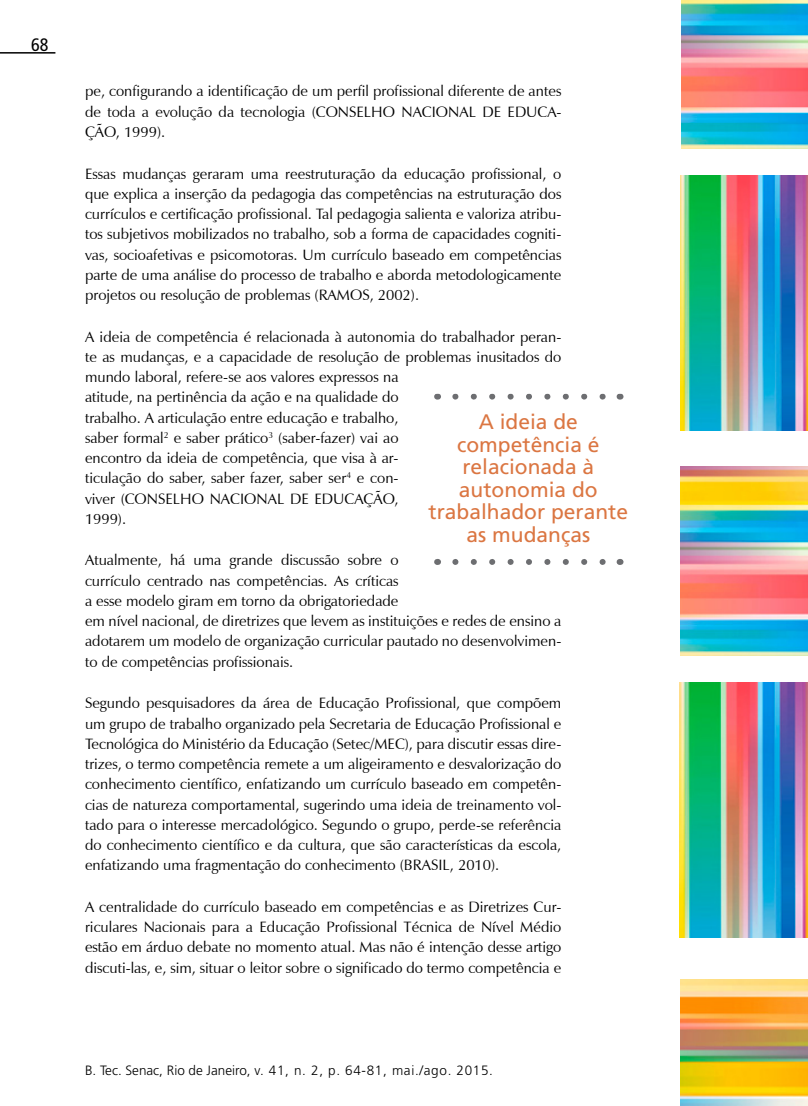
<style>
.page{position:relative;width:808px;height:1106px;background:#fff}
.page>*{position:absolute;margin:0;border:0;box-sizing:border-box;transform-origin:0 0}
.t1{font:21px/22.5px "Frutiger";color:#db7642;text-align:center}
.t2{font:condensed 18px "Frutiger";color:#000}
.t3{font:15px/20.2px "Zapf Humanist 601 BT";color:#000;text-align:justify}
.t4{font:300 13.5px "Frutiger";color:#000}
</style>
<div class="page">
<hr style="left:0;top:52px;width:55px;height:2px;background:#000">
<img style="left:680px;top:176px;width:128px;height:255px">
<img style="left:680px;top:682px;width:128px;height:256px">
<img style="left:680px;top:979px;width:128px;height:127px">
<svg style="left:455px;top:395px;width:151px;height:4px"></svg>
<svg style="left:455px;top:559px;width:151px;height:6px"></svg>
<img style="left:681px;top:0;width:127px;height:148px">
<img style="left:681px;top:466px;width:127px;height:189px">
<p class="t2" style="left:31px;top:35px;width:19px">68</p>
<p class="t3" style="left:85px;top:81px;width:478px">pe, configurando a identificação de um perfil profissional diferente de antes de toda a evolução da tecnologia (CONSELHO NACIONAL DE EDUCA-ÇÃO, 1999).</p>
<p class="t3" style="left:85px;top:163px;width:478px">Essas mudanças geraram uma reestruturação da educação profissional, o que explica a inserção da pedagogia das competências na estruturação dos currículos e certificação profissional. Tal pedagogia salienta e valoriza atribu&shy;tos subjetivos mobilizados no trabalho, sob a forma de capacidades cogniti&shy;vas, socioafetivas e psicomotoras. Um currículo baseado em competências parte de uma análise do processo de trabalho e aborda metodologicamente projetos ou resolução de problemas (RAMOS, 2002).</p>
<p class="t3" style="left:85px;top:326px;width:478px;text-align:left">A ideia de competência é relacionada à autonomia do trabalhador peran&shy;te as mudanças, e a capacidade de resolução de problemas inusitados do mundo laboral, refere-se aos valores expressos na<br>atitude, na pertinência da ação e na qualidade do<br>trabalho. A articulação entre educação e trabalho,<br>saber formal<sup>2</sup> e saber prático<sup>3</sup> (saber-fazer) vai ao<br>encontro da ideia de competência, que visa à ar-<br>ticulação do saber, saber fazer, saber ser<sup>4</sup> e con-<br>viver (CONSELHO NACIONAL DE EDUCAÇÃO,<br>1999).</p>
<p class="t3" style="left:85px;top:550px;width:478px;text-align:left">Atualmente, há uma grande discussão sobre o<br>currículo centrado nas competências. As críticas<br>a esse modelo giram em torno da obrigatoriedade<br>em nível nacional, de diretrizes que levem as instituições e redes de ensino a adotarem um modelo de organização curricular pautado no desenvolvimen&shy;to de competências profissionais.</p>
<p class="t3" style="left:85px;top:693px;width:478px">Segundo pesquisadores da área de Educação Profissional, que compõem um grupo de trabalho organizado pela Secretaria de Educação Profissional e Tecnológica do Ministério da Educação (Setec/MEC), para discutir essas dire&shy;trizes, o termo competência remete a um aligeiramento e desvalorização do conhecimento científico, enfatizando um currículo baseado em competên&shy;cias de natureza comportamental, sugerindo uma ideia de treinamento vol&shy;tado para o interesse mercadológico. Segundo o grupo, perde-se referência do conhecimento científico e da cultura, que são características da escola, enfatizando uma fragmentação do conhecimento (BRASIL, 2010).</p>
<p class="t3" style="left:85px;top:896px;width:478px">A centralidade do currículo baseado em competências e as Diretrizes Cur&shy;riculares Nacionais para a Educação Profissional Técnica de Nível Médio estão em árduo debate no momento atual. Mas não é intenção desse artigo discuti-las, e, sim, situar o leitor sobre o significado do termo competência e</p>
<h1 class="t1" style="left:428px;top:411px;width:201px">A ideia de competência é relacionada à autonomia do trabalhador perante as mudanças</h1>
<p class="t4" style="left:85px;top:1062px;width:409px">B. Tec. Senac, Rio de Janeiro, v. 41, n. 2, p. 64-81, mai./ago. 2015.</p>
</div>
